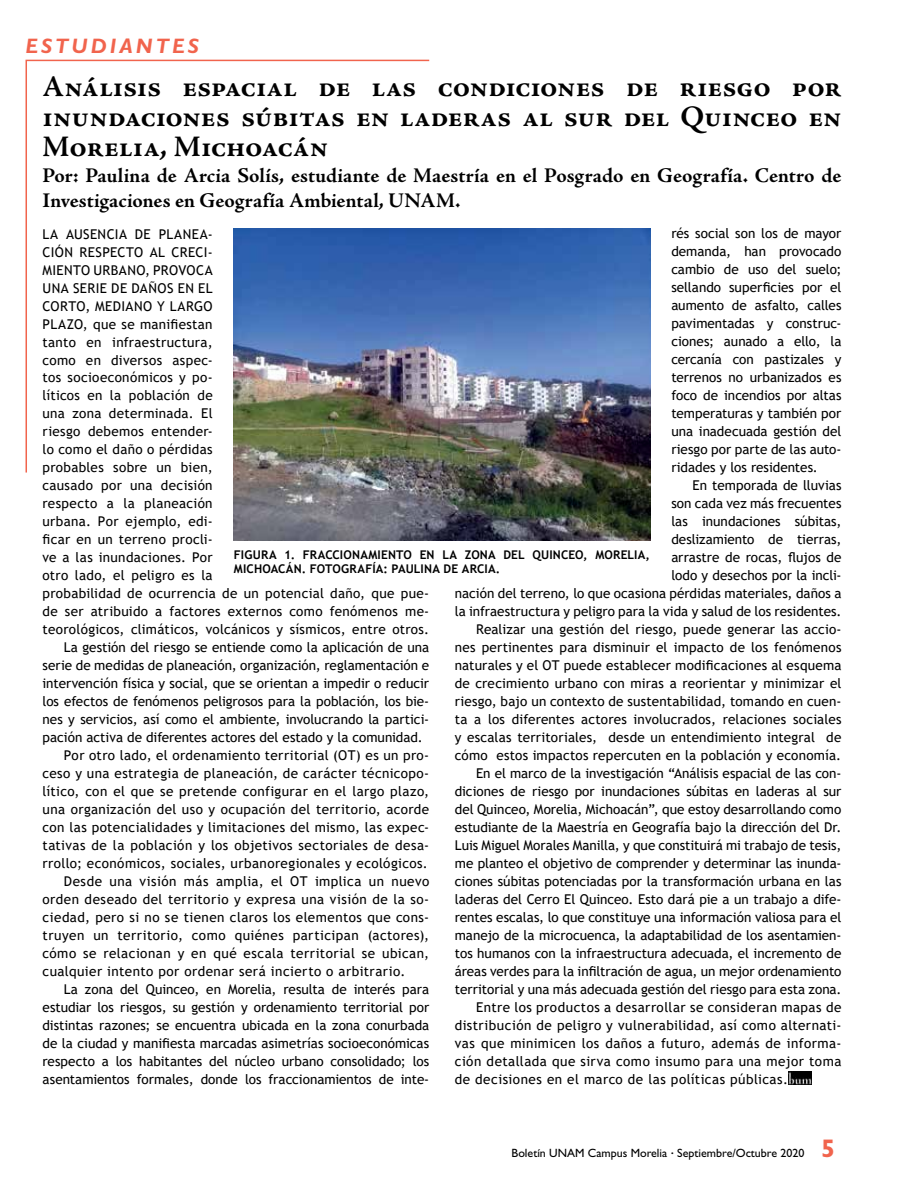
<style>
.page{position:relative;width:918px;height:1188px;background:#fff}
.page>*{position:absolute;margin:0;border:0;box-sizing:border-box;transform-origin:0 0}
.t1{font:700 30px/30px "Adobe Jenson Pro";color:#000;text-align:justify}
.t2{font:700 21px/25.2px "Adobe Jenson Pro";letter-spacing:.005em;color:#000}
.t3{font:italic 700 21px "Gill Sans Std";letter-spacing:.145em;color:#f1644d}
.t4{font:13.5px/18px "Trebuchet MS";letter-spacing:.01em;color:#000;text-align:justify}
.t5{font:13.5px "Trebuchet MS";letter-spacing:.03em;color:#000}
.t6{font:13.5px "Trebuchet MS";letter-spacing:.035em;color:#000}
.t7{font:700 12px/14.4px "Trebuchet MS";letter-spacing:.015em;color:#000}
.t8{font:12px "Gill Sans Std";color:#000}
.s1{font-weight:700;font-size:25.5px;color:#f1644d}
</style>
<div class="page">
<svg style="left:25px;top:59px;width:405px;height:415px"></svg>
<img style="left:788px;top:1072px;width:24px;height:13px">
<img style="left:234px;top:228px;width:416px;height:312px">
<h2 class="t3" style="left:26px;top:34px;width:175px">ESTUDIANTES</h2>
<h1 class="t1" style="left:43px;top:73px;width:801px">Análisis espacial de las condiciones de riesgo por inundaciones súbitas en laderas al sur del Quinceo en Morelia, Michoacán</h1>
<h2 class="t2" style="left:43px;top:163px;width:800px">Por: Paulina de Arcia Solís, estudiante de Maestría en el Posgrado en Geografía. Centro de<br>Investigaciones en Geografía Ambiental, UNAM.</h2>
<p class="t4" style="left:43px;top:225px;width:33px">La ause</p>
<p class="t4" style="left:98px;top:225px;width:17px">ncia</p>
<p class="t4" style="left:135px;top:225px;width:79px">de planea-</p>
<p class="t4" style="left:43px;top:243px;width:46px">ción respecto</p>
<p class="t4" style="left:150px;top:243px;width:30px">al creci</p>
<p class="t4" style="left:208px;top:243px;width:6px">-</p>
<p class="t4" style="left:43px;top:261px;width:120px">miento urbano, pro</p>
<p class="t4" style="left:178px;top:261px;width:18px">voca</p>
<p class="t4" style="left:43px;top:279px;width:39px">una serie</p>
<p class="t4" style="left:111px;top:279px;width:95px">de daños en el</p>
<p class="t4" style="left:43px;top:297px;width:10px">corto</p>
<p class="t4" style="left:85px;top:297px;width:19px">, media</p>
<p class="t4" style="left:134px;top:297px;width:46px">noylargo</p>
<p class="t4" style="left:43px;top:315px;width:172px">plazo, que se manifiestan</p>
<p class="t4" style="left:43px;top:333px;width:172px">tanto en infraestructura,</p>
<p class="t5" style="left:43px;top:351px;width:172px">como en diversos aspec-</p>
<p class="t5" style="left:43px;top:369px;width:172px">tos socioeconómicos y po-</p>
<p class="t4" style="left:43px;top:387px;width:172px">líticos en la población de</p>
<p class="t4" style="left:43px;top:405px;width:172px">una zona determinada. El</p>
<p class="t4" style="left:43px;top:423px;width:172px">riesgo debemos entender-</p>
<p class="t4" style="left:43px;top:441px;width:172px">lo como el daño o pérdidas</p>
<p class="t4" style="left:43px;top:459px;width:172px">probables sobre un bien,</p>
<p class="t4" style="left:43px;top:477px;width:172px">causado por una decisión</p>
<p class="t4" style="left:43px;top:495px;width:172px">respecto a la planeación</p>
<p class="t4" style="left:43px;top:513px;width:172px">urbana. Por ejemplo, edi-</p>
<p class="t4" style="left:43px;top:531px;width:172px">ficar en un terreno procli-</p>
<p class="t4" style="left:43px;top:549px;width:172px">ve a las inundaciones. Por</p>
<p class="t4" style="left:43px;top:567px;width:172px">otro lado, el peligro es la</p>
<p class="t4" style="left:43px;top:585px;width:388px">probabilidad de ocurrencia de un potencial daño, que pue-</p>
<p class="t4" style="left:43px;top:603px;width:388px">de ser atribuido a factores externos como fenómenos me-</p>
<p class="t4" style="left:43px;top:621px;width:388px">teorológicos, climáticos, volcánicos y sísmicos, entre otros.</p>
<p class="t4" style="left:64px;top:639px;width:367px">La gestión del riesgo se entiende como la aplicación de una</p>
<p class="t4" style="left:43px;top:657px;width:388px">serie de medidas de planeación, organización, reglamentación e</p>
<p class="t4" style="left:43px;top:675px;width:388px">intervención física y social, que se orientan a impedir o reducir</p>
<p class="t4" style="left:43px;top:693px;width:388px">los efectos de fenómenos peligrosos para la población, los bie-</p>
<p class="t4" style="left:43px;top:711px;width:388px">nes y servicios, así como el ambiente, involucrando la partici-</p>
<p class="t4" style="left:43px;top:729px;width:382px">pación activa de diferentes actores del estado y la comunidad.</p>
<p class="t4" style="left:64px;top:747px;width:367px">Por otro lado, el ordenamiento territorial (OT) es un pro-</p>
<p class="t5" style="left:43px;top:765px;width:388px">ceso y una estrategia de planeación, de carácter técnicopo-</p>
<p class="t5" style="left:43px;top:783px;width:388px">lítico, con el que se pretende configurar en el largo plazo,</p>
<p class="t5" style="left:43px;top:801px;width:388px">una organización del uso y ocupación del territorio, acorde</p>
<p class="t5" style="left:43px;top:819px;width:388px">con las potencialidades y limitaciones del mismo, las expec-</p>
<p class="t5" style="left:43px;top:837px;width:388px">tativas de la población y los objetivos sectoriales de desa-</p>
<p class="t5" style="left:43px;top:855px;width:387px">rrollo; económicos, sociales, urbanoregionales y ecológicos.</p>
<p class="t5" style="left:64px;top:873px;width:367px">Desde una visión más amplia, el OT implica un nuevo</p>
<p class="t6" style="left:43px;top:891px;width:388px">orden deseado del territorio y expresa una visión de la so-</p>
<p class="t6" style="left:43px;top:909px;width:388px">ciedad, pero si no se tienen claros los elementos que cons-</p>
<p class="t6" style="left:43px;top:927px;width:388px">truyen un territorio, como quiénes participan (actores),</p>
<p class="t6" style="left:43px;top:945px;width:388px">cómo se relacionan y en qué escala territorial se ubican,</p>
<p class="t5" style="left:43px;top:963px;width:364px">cualquier intento por ordenar será incierto o arbitrario.</p>
<p class="t4" style="left:64px;top:980px;width:367px">La zona del Quinceo, en Morelia, resulta de interés para</p>
<p class="t4" style="left:43px;top:998px;width:388px">estudiar los riesgos, su gestión y ordenamiento territorial por</p>
<p class="t4" style="left:43px;top:1016px;width:388px">distintas razones; se encuentra ubicada en la zona conurbada</p>
<p class="t4" style="left:43px;top:1034px;width:388px">de la ciudad y manifiesta marcadas asimetrías socioeconómicas</p>
<p class="t4" style="left:43px;top:1052px;width:388px">respecto a los habitantes del núcleo urbano consolidado; los</p>
<p class="t4" style="left:43px;top:1070px;width:388px">asentamientos formales, donde los fraccionamientos de inte-</p>
<p class="t4" style="left:671px;top:224px;width:172px">rés social son los de mayor demanda, han provocado cambio de uso del suelo; sellando superficies por el aumento de asfalto, calles pavimentadas y construc&shy;ciones; aunado a ello, la cercanía con pastizales y terrenos no urbanizados es foco de incendios por altas temperaturas y también por una inadecuada gestión del riesgo por parte de las auto&shy;ridades y los residentes.</p>
<p class="t4" style="left:693px;top:476px;width:150px">En temporada de lluvias</p>
<p class="t4" style="left:671px;top:494px;width:172px">son cada vez más frecuentes</p>
<p class="t4" style="left:671px;top:512px;width:172px">las inundaciones súbitas,</p>
<p class="t4" style="left:671px;top:530px;width:172px">deslizamiento de tierras,</p>
<p class="t4" style="left:671px;top:548px;width:172px">arrastre de rocas, flujos de</p>
<p class="t4" style="left:671px;top:566px;width:172px">lodo y desechos por la incli-</p>
<p class="t4" style="left:455px;top:584px;width:388px">nación del terreno, lo que ocasiona pérdidas materiales, daños a</p>
<p class="t4" style="left:455px;top:602px;width:388px">la infraestructura y peligro para la vida y salud de los residentes.</p>
<p class="t4" style="left:476px;top:620px;width:367px">Realizar una gestión del riesgo, puede generar las accio-</p>
<p class="t4" style="left:455px;top:638px;width:388px">nes pertinentes para disminuir el impacto de los fenómenos</p>
<p class="t4" style="left:455px;top:656px;width:388px">naturales y el OT puede establecer modificaciones al esquema</p>
<p class="t4" style="left:455px;top:674px;width:388px">de crecimiento urbano con miras a reorientar y minimizar el</p>
<p class="t4" style="left:455px;top:692px;width:388px">riesgo, bajo un contexto de sustentabilidad, tomando en cuen-</p>
<p class="t4" style="left:455px;top:710px;width:388px">ta a los diferentes actores involucrados, relaciones sociales</p>
<p class="t4" style="left:455px;top:728px;width:388px">y escalas territoriales, desde un entendimiento integral de</p>
<p class="t4" style="left:455px;top:746px;width:388px">cómo estos impactos repercuten en la población y economía.</p>
<p class="t4" style="left:476px;top:764px;width:367px">En el marco de la investigación “Análisis espacial de las con-</p>
<p class="t4" style="left:455px;top:782px;width:388px">diciones de riesgo por inundaciones súbitas en laderas al sur</p>
<p class="t4" style="left:455px;top:800px;width:388px">del Quinceo, Morelia, Michoacán”, que estoy desarrollando como</p>
<p class="t4" style="left:455px;top:818px;width:388px">estudiante de la Maestría en Geografía bajo la dirección del Dr.</p>
<p class="t4" style="left:455px;top:836px;width:388px">Luis Miguel Morales Manilla, y que constituirá mi trabajo de tesis,</p>
<p class="t4" style="left:455px;top:854px;width:388px">me planteo el objetivo de comprender y determinar las inunda-</p>
<p class="t4" style="left:455px;top:872px;width:388px">ciones súbitas potenciadas por la transformación urbana en las</p>
<p class="t4" style="left:455px;top:890px;width:388px">laderas del Cerro El Quinceo. Esto dará pie a un trabajo a dife-</p>
<p class="t4" style="left:455px;top:908px;width:388px">rentes escalas, lo que constituye una información valiosa para el</p>
<p class="t4" style="left:455px;top:926px;width:388px">manejo de la microcuenca, la adaptabilidad de los asentamien-</p>
<p class="t4" style="left:455px;top:944px;width:388px">tos humanos con la infraestructura adecuada, el incremento de</p>
<p class="t4" style="left:455px;top:962px;width:388px">áreas verdes para la infiltración de agua, un mejor ordenamiento</p>
<p class="t4" style="left:455px;top:980px;width:388px">territorial y una más adecuada gestión del riesgo para esta zona.</p>
<p class="t6" style="left:476px;top:999px;width:367px">Entre los productos a desarrollar se consideran mapas de</p>
<p class="t5" style="left:455px;top:1017px;width:388px">distribución de peligro y vulnerabilidad, así como alternati-</p>
<p class="t5" style="left:455px;top:1035px;width:388px">vas que minimicen los daños a futuro, además de informa-</p>
<p class="t6" style="left:455px;top:1053px;width:388px">ción detallada que sirva como insumo para una mejor toma</p>
<p class="t6" style="left:455px;top:1071px;width:335px">de decisiones en el marco de las políticas públicas.</p>
<p class="t7" style="left:234px;top:547px;width:418px">FIGURA 1. FRACCIONAMIENTO EN LA ZONA DEL QUINCEO, MORELIA,<br>MICHOACÁN. FOTOGRAFÍA: PAULINA DE ARCIA.</p>
<p class="t8" style="left:512px;top:1146px;width:325px">Boletín UNAM Campus Morelia <sup>.</sup> Septiembre/Octubre 2020 <span class="s1">5</span></p>
</div>
